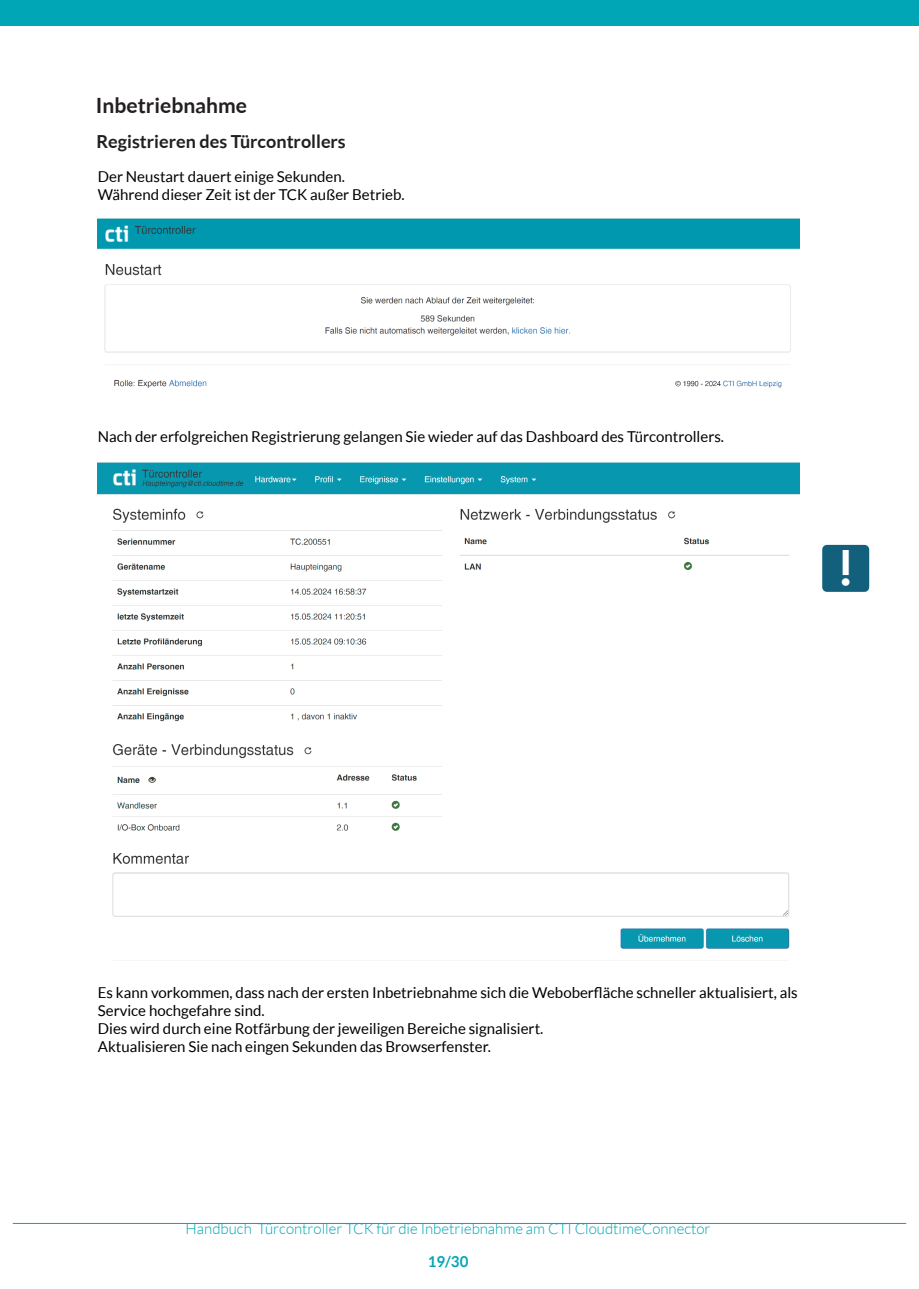
<style>
.page{position:relative;width:919px;height:1289px;background:#fff}
.page>*{position:absolute;margin:0;border:0;box-sizing:border-box;transform-origin:0 0}
.t1{font:700 48.75px "Lato";color:#fff}
.t2{font:700 21px "Lato";color:#231f20}
.t3{font:700 18px "Lato";color:#231f20}
.t4{font:15px/18px "Lato";color:#000002}
.t5{font:300 15px "Lato";color:#00a6b6}
.t6{font:700 15px "Lato";color:#00a6b6}
</style>
<div class="page">
<div style="left:0;top:0;width:918px;height:26px;background:#00a6b6"></div>
<div style="left:822px;top:545px;width:47px;height:47px;background:#12607b;border-radius:5px"></div>
<img style="left:98px;top:219px;width:701px;height:169px">
<img style="left:98px;top:463px;width:701px;height:486px">
<hr style="left:13px;top:1222px;width:893px;height:1px;background:#00a6b6">
<h2 class="t2" style="left:96px;top:96px;width:153px">Inbetriebnahme</h2>
<p class="t3" style="left:96px;top:133px;width:251px">Registrieren des Türcontrollers</p>
<p class="t4" style="left:98px;top:168px;width:308px">Der Neustart dauert einige Sekunden.<br>Während dieser Zeit ist der TCK außer Betrieb.</p>
<p class="t4" style="left:98px;top:429px;width:627px">Nach der erfolgreichen Registrierung gelangen Sie wieder auf das Dashboard des Türcontrollers.</p>
<h1 class="t1" style="left:852px;top:589px;width:15px;rotate:-180deg">i</h1>
<p class="t4" style="left:98px;top:984px;width:701px">Es kann vorkommen, dass nach der ersten Inbetriebnahme sich die Weboberfläche schneller aktualisiert, als Service hochgefahre sind.<br>Dies wird durch eine Rotfärbung der jeweiligen Bereiche signalisiert.<br>Aktualisieren Sie nach eingen Sekunden das Browserfenster.</p>
<p class="t5" style="left:185px;top:1222px;width:526px">Handbuch Türcontroller TCK für die Inbetriebnahme am CTI CloudtimeConnector</p>
<p class="t6" style="left:428px;top:1255px;width:42px">19/30</p>
</div>
